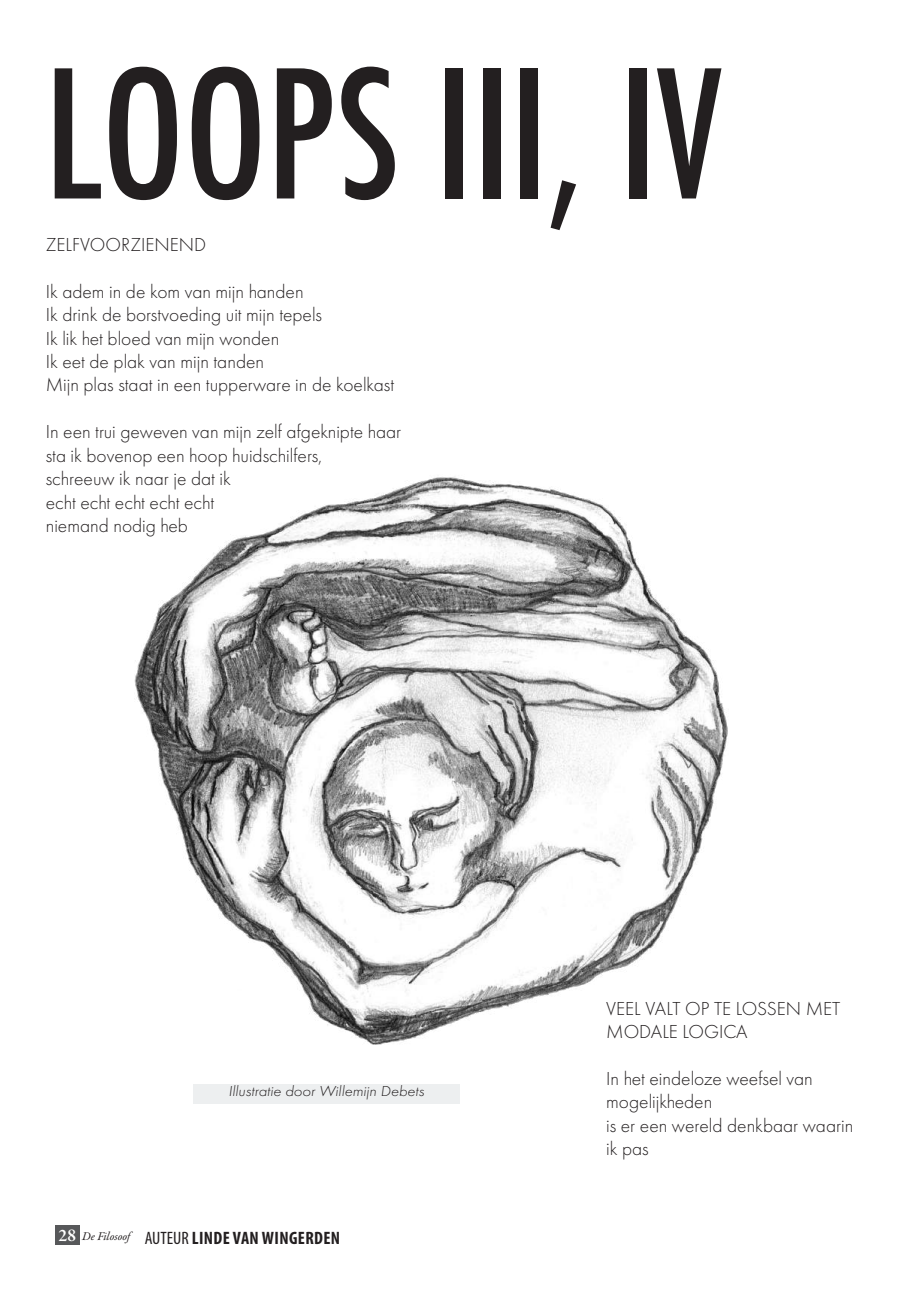
<style>
.page{position:relative;width:919px;height:1289px;background:#fff}
.page>*{position:absolute;margin:0;border:0;box-sizing:border-box;transform-origin:0 0}
.t1{font:500 condensed 172.5px "Futura";color:#231f20}
.t2{font:300 19.5px/23.4px "Futura PT";color:#231f20}
.t3{font:700 condensed 18px "Myriad Pro";letter-spacing:.02em;color:#231f20}
.t4{font:italic 300 15px "Futura PT";color:#231f20;scale:1.1 1}
.t5{font:italic 12px "Garamond Premr Pro";letter-spacing:-.005em;color:#231f20}
.s1{font-weight:600;font-style:normal;font-size:18px;color:#fff}
.s2{font-weight:400}
</style>
<div class="page">
<div style="left:55px;top:1225px;width:25px;height:19px;background:#57585a"></div>
<img style="left:134px;top:476px;width:594px;height:569px">
<div style="left:193px;top:1084px;width:266px;height:19px;background:#edeff0"></div>
<h1 class="t1" style="left:45px;top:24px;width:678px">LOOPS III, IV</h1>
<p class="t2" style="left:46px;top:233px;width:162px">ZELFVOORZIENEND</p>
<p class="t2" style="left:46px;top:280px;width:350px">Ik adem in de kom van mijn handen<br>Ik drink de borstvoeding uit mijn tepels<br>Ik lik het bloed van mijn wonden<br>Ik eet de plak van mijn tanden<br>Mijn plas staat in een tupperware in de koelkast</p>
<p class="t2" style="left:46px;top:420px;width:357px">In een trui geweven van mijn zelf afgeknipte haar sta ik bovenop een hoop huidschilfers,<br>schreeuw ik naar je dat ik<br>echt echt echt echt echt<br>niemand nodig heb</p>
<p class="t4" style="left:228px;top:1082px;width:179px">Illustratie door Willemijn Debets</p>
<p class="t5" style="left:59px;top:1228px;width:73px"><span class="s1">28</span> De Filosoof</p>
<p class="t3" style="left:145px;top:1226px;width:197px"><span class="s2">AUTEUR</span> LINDE VAN WINGERDEN</p>
<p class="t2" style="left:606px;top:996px;width:235px">VEEL VALT OP TE LOSSEN MET<br>MODALE LOGICA</p>
<p class="t2" style="left:606px;top:1066px;width:249px">In het eindeloze weefsel van mogelijkheden<br>is er een wereld denkbaar waarin ik pas</p>
</div>
